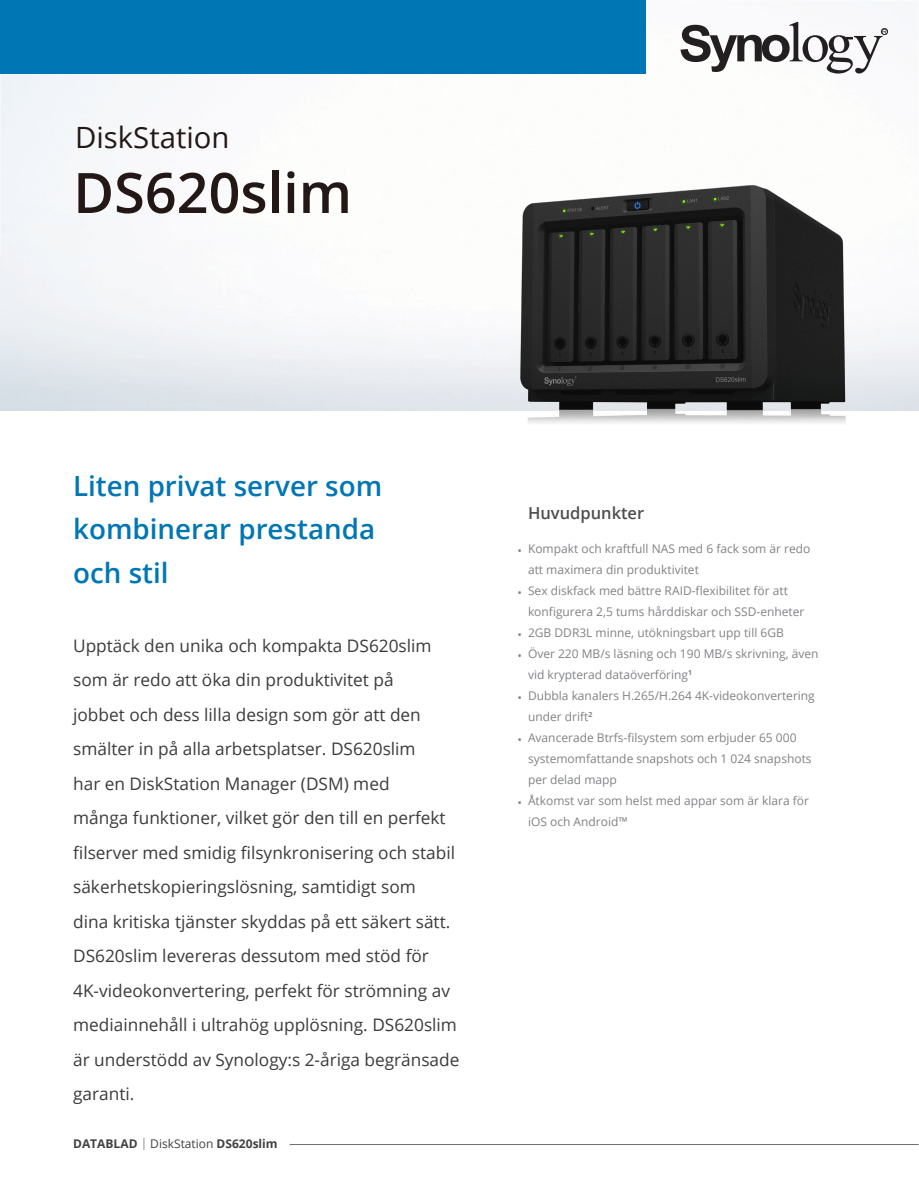
<style>
.page{position:relative;width:919px;height:1189px;background:#fff}
.page>*{position:absolute;margin:0;border:0;box-sizing:border-box;transform-origin:0 0}
.Model_Name{font:600 55.8px "Open Sans";color:#231815}
.Product_Type{font:29.25px "Open Sans";color:#231815}
.Introduction_Title{font:600 27.75px/43.5px "Open Sans";color:#0076b4}
.Introduction{font:17.25px/34.5px "Open Sans";color:#3c3b3c}
.Selling_Title{font:600 16.5px "Open Sans";color:#4d4d4f}
.t1{font:12px/21px "Open Sans";color:#808285}
.t2{font:700 12px "Open Sans";color:#414142}
.s1{font-weight:300}
.s2{font-weight:400}
</style>
<div class="page">
<img style="left:0;top:0;width:918px;height:255px">
<div style="left:0;top:0;width:645px;height:74px;background:#0076b4"></div>
<svg style="left:680px;top:22px;width:207px;height:52px"></svg>
<div style="left:881px;top:28px;width:7px;height:7px;border:1px solid #231f20;border-radius:50%"></div>
<hr style="left:290px;top:1144px;width:628px;height:1px;background:#6d6f71">
<img style="left:477px;top:180px;width:411px;height:243px">
<p class="Product_Type" style="left:75px;top:117px;width:156px">DiskStation</p>
<p class="Model_Name" style="left:73px;top:154px;width:280px">DS620slim</p>
<p class="Introduction_Title" style="left:73px;top:463px;width:311px">Liten privat server som kombinerar prestanda</p>
<p class="Introduction_Title" style="left:73px;top:550px;width:97px">och stil</p>
<p class="Introduction" style="left:73px;top:628px;width:388px">Upptäck den unika och kompakta DS620slim som är redo att öka din produktivitet på<br>jobbet och dess lilla design som gör att den smälter in på alla arbetsplatser. DS620slim<br>har en DiskStation Manager (DSM) med<br>många funktioner, vilket gör den till en perfekt filserver med smidig filsynkronisering och stabil säkerhetskopieringslösning, samtidigt som<br>dina kritiska tjänster skyddas på ett säkert sätt.<br>DS620slim levereras dessutom med stöd för 4K-videokonvertering, perfekt för strömning av mediainnehåll i ultrahög upplösning. DS620slim är understödd av Synology:s 2-åriga begränsade garanti.</p>
<p class="t2" style="left:73px;top:1135px;width:206px">DATABLAD <span class="s1">|</span> <span class="s2">DiskStation</span> DS620slim</p>
<p class="Selling_Title" style="left:528px;top:502px;width:118px">Huvudpunkter</p>
<p class="t1" style="left:528px;top:538px;width:284px;text-indent:-11px">• Kompakt och kraftfull NAS med 6 fack som är redo att maximera din produktivitet</p>
<p class="t1" style="left:528px;top:580px;width:278px;text-indent:-11px">• Sex diskfack med bättre RAID-flexibilitet för att konfigurera 2,5 tums hårddiskar och SSD-enheter</p>
<p class="t1" style="left:517px;top:622px;width:268px">• 2GB DDR3L minne, utökningsbart upp till 6GB</p>
<p class="t1" style="left:528px;top:643px;width:292px;text-indent:-11px">• Över 220 MB/s läsning och 190 MB/s skrivning, även vid krypterad dataöverföring<sup>1</sup></p>
<p class="t1" style="left:528px;top:685px;width:288px;text-indent:-11px">• Dubbla kanalers H.265/H.264 4K-videokonvertering under drift<sup>2</sup></p>
<p class="t1" style="left:528px;top:727px;width:285px;text-indent:-11px">• Avancerade Btrfs-filsystem som erbjuder 65 000 systemomfattande snapshots och 1 024 snapshots per delad mapp</p>
<p class="t1" style="left:528px;top:790px;width:283px;text-indent:-11px">• Åtkomst var som helst med appar som är klara för iOS och Android™</p>
</div>
